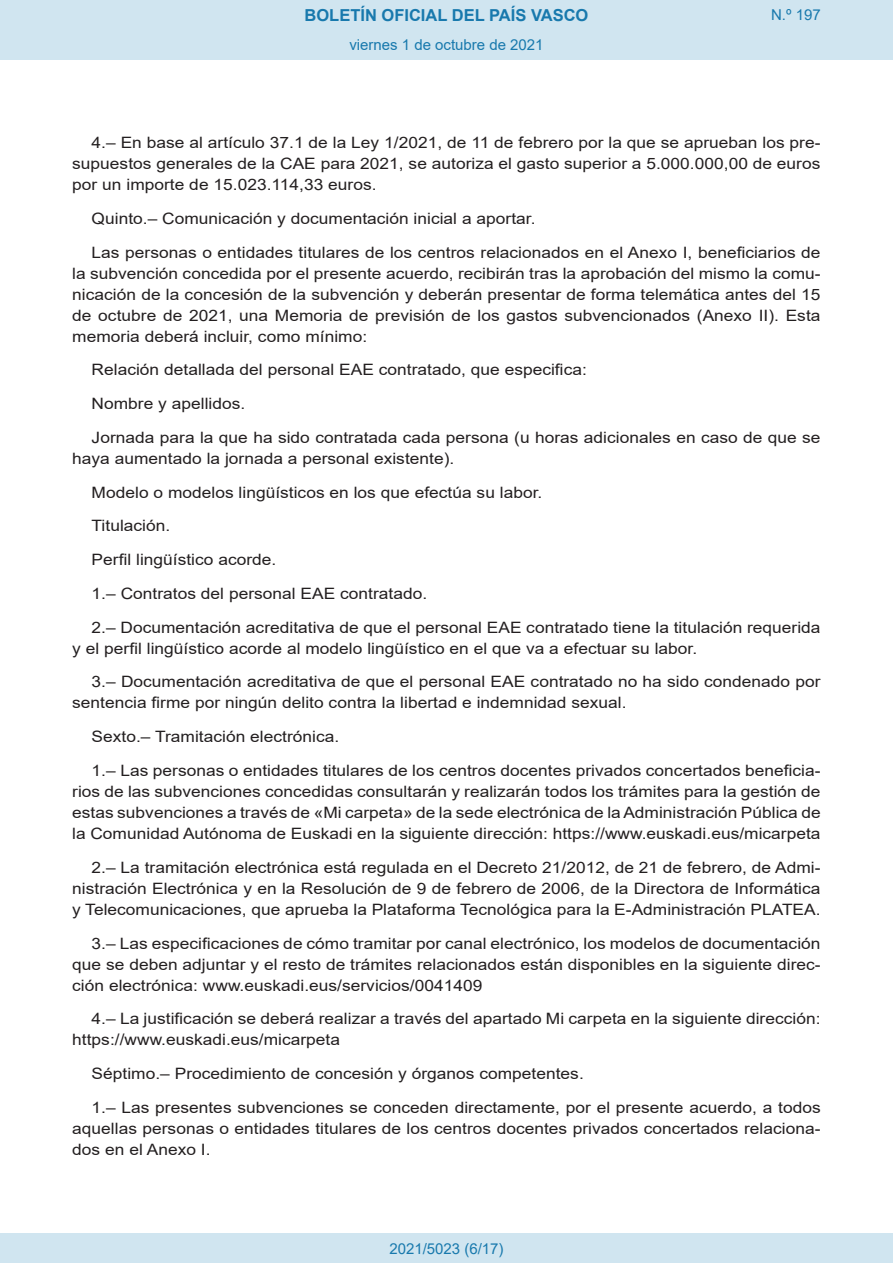
<style>
.page{position:relative;width:893px;height:1263px;background:#fff}
.page>*{position:absolute;margin:0;border:0;box-sizing:border-box;transform-origin:0 0}
.t1{font:700 16.5px "Arial";color:#1879ad}
.BOPVDetalle{font:15.6px/21px "Arial";color:#231f20;text-align:justify;scale:1.11 1}
.Paginacion_Centro{font:15px "Arial";color:#1879ad}
</style>
<div class="page">
<div style="left:0;top:0;width:893px;height:60px;background:#d0e5f0"></div>
<div style="left:0;top:1233px;width:893px;height:30px;background:#d0e5f0"></div>
<p class="t1" style="left:305px;top:3px;width:285px">BOLETÍN OFICIAL DEL PAÍS VASCO</p>
<p class="Paginacion_Centro" style="left:349px;top:35px;width:196px">viernes 1 de octubre de 2021</p>
<p class="Paginacion_Centro" style="left:771px;top:5px;width:51px">N.º 197</p>
<p class="BOPVDetalle" style="left:72px;top:132px;width:676px;text-indent:19px">4.– En base al artículo 37.1 de la Ley 1/2021, de 11 de febrero por la que se aprueban los pre&shy;supuestos generales de la CAE para 2021, se autoriza el gasto superior a 5.000.000,00 de euros por un importe de 15.023.114,33 euros.</p>
<p class="BOPVDetalle" style="left:92px;top:208px;width:401px">Quinto.– Comunicación y documentación inicial a aportar.</p>
<p class="BOPVDetalle" style="left:72px;top:242px;width:676px;text-indent:19px">Las personas o entidades titulares de los centros relacionados en el Anexo I, beneficiarios de la subvención concedida por el presente acuerdo, recibirán tras la aprobación del mismo la comu&shy;nicación de la concesión de la subvención y deberán presentar de forma telemática antes del 15 de octubre de 2021, una Memoria de previsión de los gastos subvencionados (Anexo II). Esta memoria deberá incluir, como mínimo:</p>
<p class="BOPVDetalle" style="left:92px;top:359px;width:448px">Relación detallada del personal EAE contratado, que especifica:</p>
<p class="BOPVDetalle" style="left:92px;top:393px;width:140px">Nombre y apellidos.</p>
<p class="BOPVDetalle" style="left:72px;top:427px;width:676px;text-indent:19px">Jornada para la que ha sido contratada cada persona (u horas adicionales en caso de que se haya aumentado la jornada a personal existente).</p>
<p class="BOPVDetalle" style="left:92px;top:482px;width:408px">Modelo o modelos lingüísticos en los que efectúa su labor.</p>
<p class="BOPVDetalle" style="left:92px;top:515px;width:72px">Titulación.</p>
<p class="BOPVDetalle" style="left:92px;top:549px;width:168px">Perfil lingüístico acorde.</p>
<p class="BOPVDetalle" style="left:92px;top:583px;width:304px">1.– Contratos del personal EAE contratado.</p>
<p class="BOPVDetalle" style="left:72px;top:617px;width:676px;text-indent:19px">2.– Documentación acreditativa de que el personal EAE contratado tiene la titulación requerida y el perfil lingüístico acorde al modelo lingüístico en el que va a efectuar su labor.</p>
<p class="BOPVDetalle" style="left:72px;top:671px;width:676px;text-indent:19px">3.– Documentación acreditativa de que el personal EAE contratado no ha sido condenado por sentencia firme por ningún delito contra la libertad e indemnidad sexual.</p>
<p class="BOPVDetalle" style="left:92px;top:726px;width:225px">Sexto.– Tramitación electrónica.</p>
<p class="BOPVDetalle" style="left:72px;top:760px;width:676px;text-indent:19px">1.– Las personas o entidades titulares de los centros docentes privados concertados beneficia&shy;rios de las subvenciones concedidas consultarán y realizarán todos los trámites para la gestión de estas subvenciones a través de «Mi carpeta» de la sede electrónica de la Administración Pública de la Comunidad Autónoma de Euskadi en la siguiente dirección: https://www.euskadi.eus/micarpeta</p>
<p class="BOPVDetalle" style="left:72px;top:857px;width:676px;text-indent:19px">2.– La tramitación electrónica está regulada en el Decreto 21/2012, de 21 de febrero, de Admi&shy;nistración Electrónica y en la Resolución de 9 de febrero de 2006, de la Directora de Informática y Telecomunicaciones, que aprueba la Plataforma Tecnológica para la E-Administración PLATEA.</p>
<p class="BOPVDetalle" style="left:72px;top:932px;width:676px;text-indent:19px">3.– Las especificaciones de cómo tramitar por canal electrónico, los modelos de documentación que se deben adjuntar y el resto de trámites relacionados están disponibles en la siguiente direc&shy;ción electrónica: www.euskadi.eus/servicios/0041409</p>
<p class="BOPVDetalle" style="left:72px;top:1008px;width:675px;text-indent:19px">4.– La justificación se deberá realizar a través del apartado Mi carpeta en la siguiente dirección: https://www.euskadi.eus/micarpeta</p>
<p class="BOPVDetalle" style="left:92px;top:1063px;width:445px">Séptimo.– Procedimiento de concesión y órganos competentes.</p>
<p class="BOPVDetalle" style="left:72px;top:1097px;width:676px;text-indent:19px">1.– Las presentes subvenciones se conceden directamente, por el presente acuerdo, a todos aquellas personas o entidades titulares de los centros docentes privados concertados relaciona&shy;dos en el Anexo I.</p>
<p class="Paginacion_Centro" style="left:389px;top:1238px;width:116px">2021/5023 (6/17)</p>
</div>
